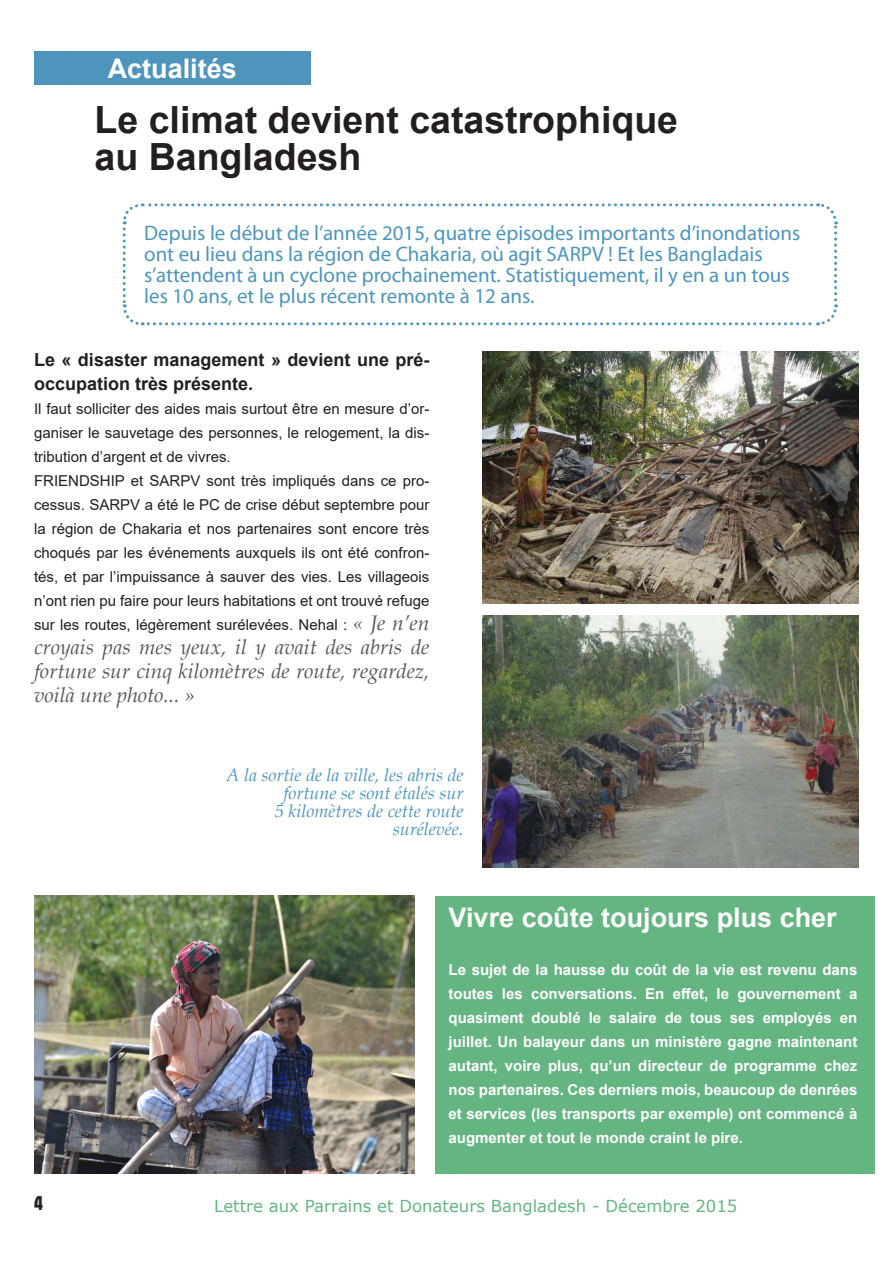
<style>
.page{position:relative;width:893px;height:1263px;background:#fff}
.page>*{position:absolute;margin:0;border:0;box-sizing:border-box;transform-origin:0 0}
.t1{font:700 37.5px "Arial";color:#231f20}
.t2{font:700 27px "Arial";color:#fff}
.t3{font:21px/21px "Myriad Pro";color:#4e95bd}
.t4{font:italic 21px/24px "Book Antiqua";color:#57585a;text-align:justify}
.t5{font:21px "Victor";color:#231f20}
.t6{font:italic 18px/18px "Book Antiqua";color:#4e95bd;text-align:right}
.t7{font:700 18px/24px "Arial";color:#231f20}
.t8{font:16.5px "Verdana";color:#65b582}
.t9{font:15px/24px "Arial";color:#231f20;text-align:justify}
.t10{font:700 15px/24px "Arial";color:#fff;text-align:justify}
.s1{font-family:"Book Antiqua";font-style:italic;font-size:21px;color:#57585a}
</style>
<div class="page">
<div style="left:435px;top:896px;width:440px;height:278px;background:#65b582"></div>
<div style="left:34px;top:51px;width:276px;height:34px;background:#4e95bd"></div>
<svg style="left:122px;top:203px;width:716px;height:123px"></svg>
<img style="left:482px;top:351px;width:377px;height:252px">
<img style="left:482px;top:616px;width:377px;height:251px">
<img style="left:34px;top:896px;width:381px;height:278px">
<p class="t2" style="left:108px;top:49px;width:131px">Actualités</p>
<p class="t1" style="left:95px;top:93px;width:585px">Le climat devient catastrophique</p>
<p class="t1" style="left:95px;top:130px;width:268px">au Bangladesh</p>
<p class="t3" style="left:144px;top:222px;width:658px">Depuis le début de l’année 2015, quatre épisodes importants d’inondations ont eu lieu dans la région de Chakaria, où agit SARPV ! Et les Bangladais</p>
<p class="t3" style="left:144px;top:264px;width:647px">s’attendent à un cyclone prochainement. Statistiquement, il y en a un tous les 10 ans, et le plus récent remonte à 12 ans.</p>
<p class="t7" style="left:34px;top:348px;width:397px">Le « disaster management » devient une pré&shy;occupation très présente.</p>
<p class="t9" style="left:34px;top:396px;width:397px">Il faut solliciter des aides mais surtout être en mesure d’or&shy;ganiser le sauvetage des personnes, le relogement, la dis&shy;tribution d’argent et de vivres.</p>
<p class="t9" style="left:34px;top:468px;width:397px">FRIENDSHIP et SARPV sont très impliqués dans ce pro&shy;cessus. SARPV a été le PC de crise début septembre pour la région de Chakaria et nos partenaires sont encore très choqués par les événements auxquels ils ont été confron&shy;tés, et par l’impuissance à sauver des vies. Les villageois n’ont rien pu faire pour leurs habitations et ont trouvé refuge sur les routes, légèrement surélevées. Nehal : <span class="s1">« Je n’en</span></p>
<p class="t4" style="left:34px;top:634px;width:397px">croyais pas mes yeux, il y avait des abris de fortune sur cinq kilomètres de route, regardez, voilà une photo... »</p>
<p class="t6" style="left:227px;top:765px;width:238px">A la sortie de la ville, les abris de fortune se sont étalés sur</p>
<p class="t6" style="left:275px;top:801px;width:190px">5 kilomètres de cette route</p>
<p class="t6" style="left:393px;top:819px;width:72px">surélevée.</p>
<p class="t2" style="left:449px;top:898px;width:390px">Vivre coûte toujours plus cher</p>
<p class="t10" style="left:449px;top:958px;width:410px">Le sujet de la hausse du coût de la vie est revenu dans toutes les conversations. En effet, le gouvernement a quasiment doublé le salaire de tous ses employés en juillet. Un balayeur dans un ministère gagne maintenant autant, voire plus, qu’un directeur de programme chez nos partenaires. Ces derniers mois, beaucoup de denrées et services (les transports par exemple) ont commencé à augmenter et tout le monde craint le pire.</p>
<p class="t5" style="left:34px;top:1192px;width:10px">4</p>
<p class="t8" style="left:214px;top:1194px;width:525px">Lettre aux Parrains et Donateurs Bangladesh - Décembre 2015</p>
</div>
